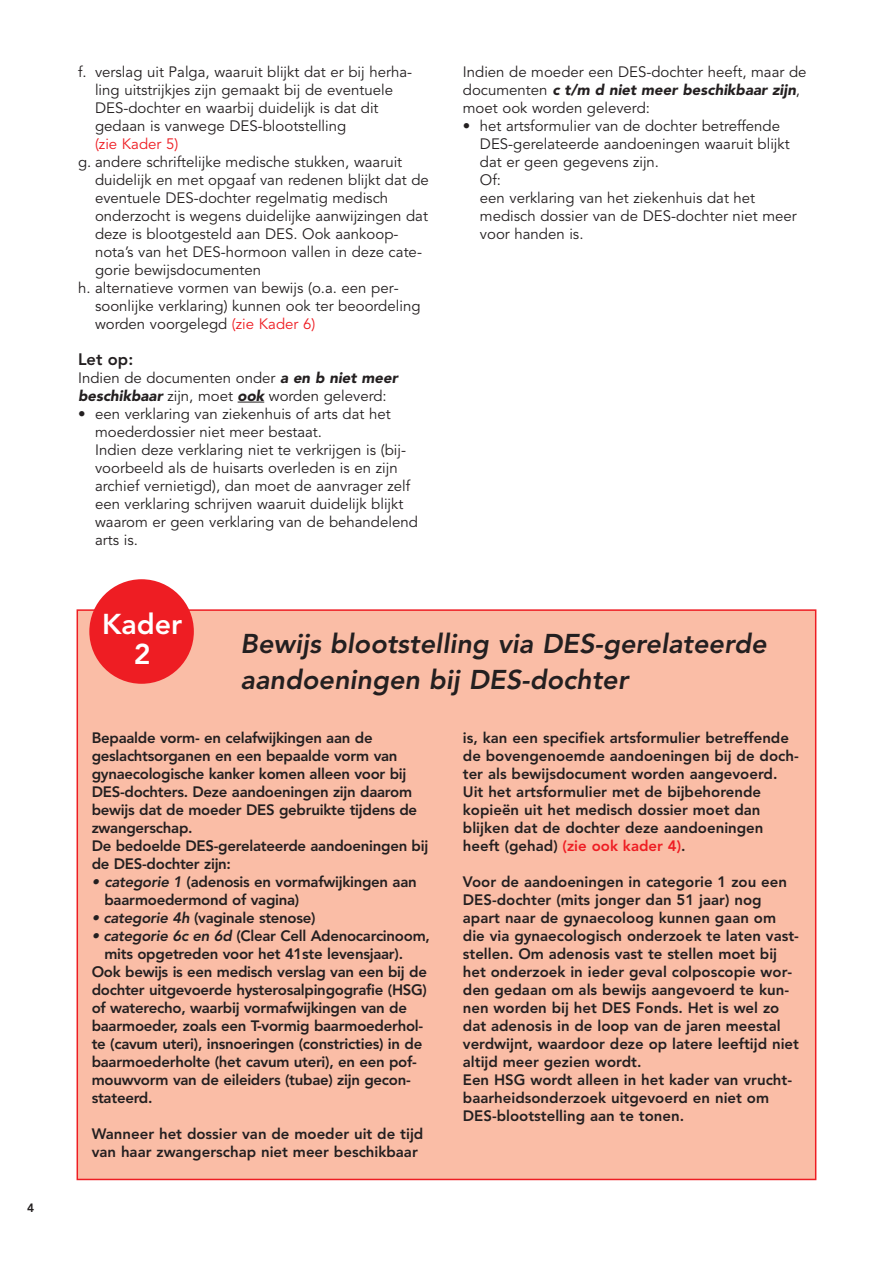
<style>
.page{position:relative;width:893px;height:1263px;background:#fff}
.page>*{position:absolute;margin:0;border:0;box-sizing:border-box;transform-origin:0 0}
.t1{font:800 28.5px/30px "Avenir";color:#fff;text-align:center}
.t2{font:italic 800 27px/36px "Avenir";color:#231f20}
.t3{font:800 16.5px "Avenir";color:#231f20}
.t4{font:15px/18px "Avenir";color:#231f20}
.t5{font:800 15px/18px "Avenir";color:#231f20}
.t6{font:800 15px/18px "Avenir";letter-spacing:-.02em;color:#231f20}
.t7{font:15px "Avenir";color:#ee1d23}
.t8{font:800 12px "Avenir";color:#231f20}
.s1{color:#ee1d23}
.s2{font-weight:900;font-style:italic}
.s3{font-style:italic}
</style>
<div class="page">
<svg style="left:238px;top:402px;width:26px;height:1px"></svg>
<div style="left:77px;top:610px;width:739px;height:569px;background:#fabda6"></div>
<div style="left:89px;top:579px;width:105px;height:105px;background:#ee1d23;border-radius:50%"></div>
<p class="t8" style="left:27px;top:1203px;width:9px">4</p>
<p class="t4" style="left:95px;top:64px;width:319px;text-indent:-17px">f. verslag uit Palga, waaruit blijkt dat er bij herha&shy;ling uitstrijkjes zijn gemaakt bij de eventuele DES-dochter en waarbij duidelijk is dat dit gedaan is vanwege DES-blootstelling</p>
<p class="t7" style="left:95px;top:137px;width:85px">(zie Kader 5)</p>
<p class="t4" style="left:78px;top:154px;width:326px">g. andere schriftelijke medische stukken, waaruit</p>
<p class="t4" style="left:95px;top:172px;width:335px">duidelijk en met opgaaf van redenen blijkt dat de</p>
<p class="t4" style="left:95px;top:190px;width:295px">eventuele DES-dochter regelmatig medisch</p>
<p class="t4" style="left:95px;top:208px;width:334px">onderzocht is wegens duidelijke aanwijzingen dat</p>
<p class="t4" style="left:95px;top:226px;width:305px">deze is blootgesteld aan DES. Ook aankoop-</p>
<p class="t4" style="left:95px;top:244px;width:328px">nota’s van het DES-hormoon vallen in deze cate-</p>
<p class="t4" style="left:95px;top:262px;width:168px">gorie bewijsdocumenten</p>
<p class="t4" style="left:78px;top:280px;width:322px">h. alternatieve vormen van bewijs (o.a. een per-</p>
<p class="t4" style="left:95px;top:298px;width:327px">soonlijke verklaring) kunnen ook ter beoordeling</p>
<p class="t4" style="left:95px;top:316px;width:222px">worden voorgelegd <span class="s1">(zie Kader 6)</span></p>
<p class="t3" style="left:78px;top:352px;width:57px">Let op:</p>
<p class="t4" style="left:78px;top:370px;width:321px">Indien de documenten onder <span class="s2">a en b niet meer beschikbaar</span> zijn, moet <span class="s2">ook</span> worden geleverd:</p>
<p class="t4" style="left:95px;top:406px;width:324px;text-indent:-17px">• een verklaring van ziekenhuis of arts dat het moederdossier niet meer bestaat.<br>Indien deze verklaring niet te verkrijgen is (bij&shy;voorbeeld als de huisarts overleden is en zijn archief vernietigd), dan moet de aanvrager zelf een verklaring schrijven waaruit duidelijk blijkt waarom er geen verklaring van de behandelend arts is.</p>
<p class="t4" style="left:463px;top:64px;width:345px">Indien de moeder een DES-dochter heeft, maar de documenten <span class="s2">c t/m d niet meer beschikbaar zijn</span>, moet ook worden geleverd:</p>
<p class="t4" style="left:480px;top:118px;width:318px;text-indent:-17px">• het artsformulier van de dochter betreffende<br>DES-gerelateerde aandoeningen waaruit blijkt dat er geen gegevens zijn.<br>Of:<br>een verklaring van het ziekenhuis dat het medisch dossier van de DES-dochter niet meer voor handen is.</p>
<h1 class="t1" style="left:102px;top:612px;width:82px">Kader<br>2</h1>
<h2 class="t2" style="left:241px;top:627px;width:528px">Bewijs blootstelling via DES-gerelateerde aandoeningen bij DES-dochter</h2>
<p class="t6" style="left:92px;top:730px;width:338px">Bepaalde vorm- en celafwijkingen aan de geslachtsorganen en een bepaalde vorm van gynaecologische kanker komen alleen voor bij DES-dochters. Deze aandoeningen zijn daarom bewijs dat de moeder DES gebruikte tijdens de zwangerschap.<br>De bedoelde DES-gerelateerde aandoeningen bij de DES-dochter zijn:</p>
<p class="t6" style="left:104px;top:874px;width:314px;text-indent:-13px"><span class="s3">• categorie 1</span> (adenosis en vormafwijkingen aan baarmoedermond of vagina)</p>
<p class="t6" style="left:92px;top:910px;width:225px"><span class="s3">• categorie 4h</span> (vaginale stenose)</p>
<p class="t6" style="left:92px;top:928px;width:340px"><span class="s3">• categorie 6c en 6d</span> (Clear Cell Adenocarcinoom,</p>
<p class="t6" style="left:104px;top:946px;width:300px">mits opgetreden voor het 41ste levensjaar).</p>
<p class="t6" style="left:92px;top:964px;width:337px">Ook bewijs is een medisch verslag van een bij de</p>
<p class="t6" style="left:92px;top:982px;width:337px">dochter uitgevoerde hysterosalpingografie (HSG)</p>
<p class="t6" style="left:92px;top:1000px;width:317px">of waterecho, waarbij vormafwijkingen van de</p>
<p class="t6" style="left:92px;top:1018px;width:333px">baarmoeder, zoals een T-vormig baarmoederhol-</p>
<p class="t6" style="left:92px;top:1036px;width:332px">te (cavum uteri), insnoeringen (constricties) in de</p>
<p class="t6" style="left:92px;top:1054px;width:327px">baarmoederholte (het cavum uteri), en een pof-</p>
<p class="t6" style="left:92px;top:1072px;width:321px">mouwvorm van de eileiders (tubae) zijn gecon-</p>
<p class="t6" style="left:92px;top:1090px;width:62px">stateerd.</p>
<p class="t5" style="left:92px;top:1126px;width:333px">Wanneer het dossier van de moeder uit de tijd van haar zwangerschap niet meer beschikbaar</p>
<p class="t5" style="left:463px;top:730px;width:337px">is, kan een specifiek artsformulier betreffende de bovengenoemde aandoeningen bij de doch&shy;ter als bewijsdocument worden aangevoerd.<br>Uit het artsformulier met de bijbehorende kopieën uit het medisch dossier moet dan blijken dat de dochter deze aandoeningen heeft (gehad) <span class="s1">(zie ook kader 4)</span>.</p>
<p class="t5" style="left:463px;top:874px;width:338px">Voor de aandoeningen in categorie 1 zou een DES-dochter (mits jonger dan 51 jaar) nog apart naar de gynaecoloog kunnen gaan om die via gynaecologisch onderzoek te laten vast&shy;stellen. Om adenosis vast te stellen moet bij het onderzoek in ieder geval colposcopie wor&shy;den gedaan om als bewijs aangevoerd te kun&shy;nen worden bij het DES Fonds. Het is wel zo dat adenosis in de loop van de jaren meestal verdwijnt, waardoor deze op latere leeftijd niet altijd meer gezien wordt.<br>Een HSG wordt alleen in het kader van vrucht&shy;baarheidsonderzoek uitgevoerd en niet om DES-blootstelling aan te tonen.</p>
</div>
